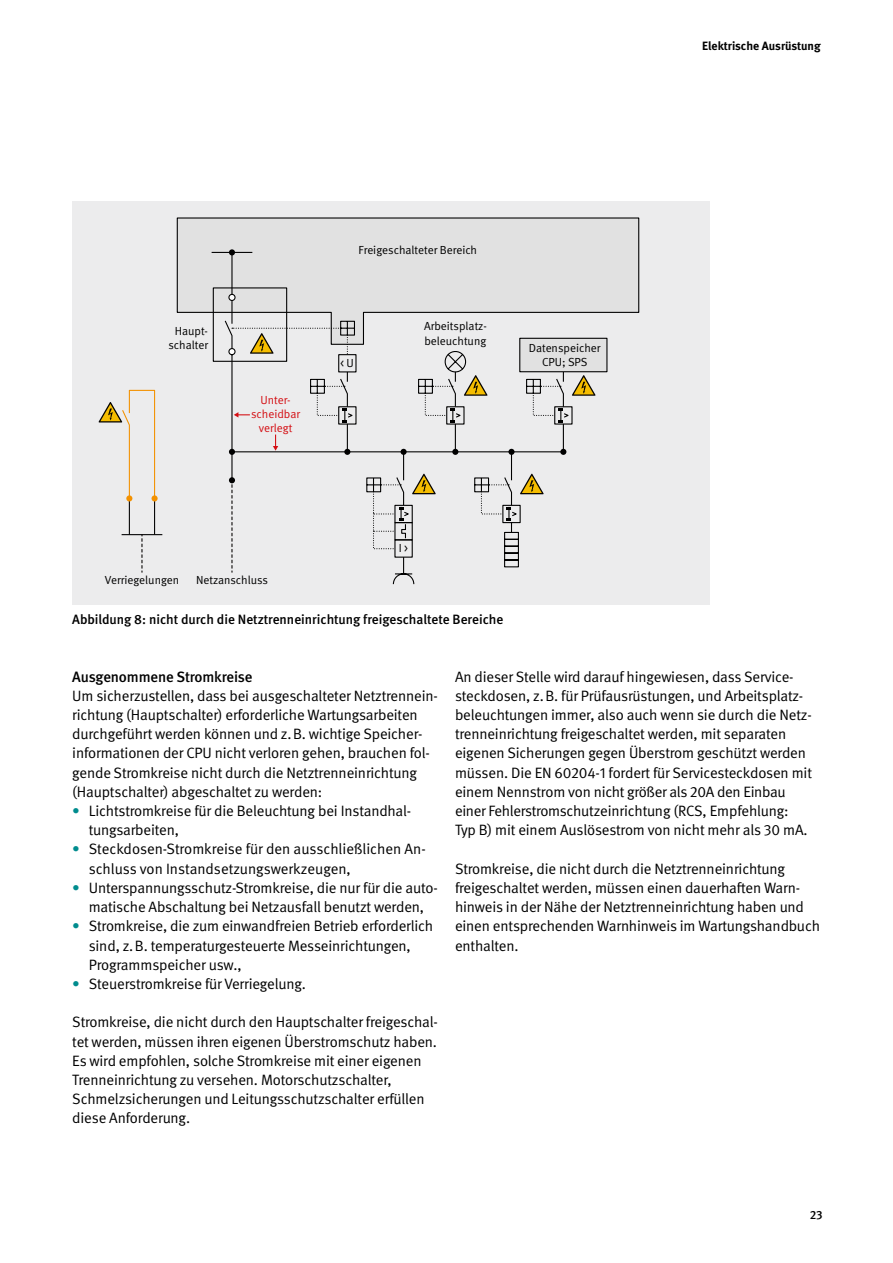
<style>
.page{position:relative;width:893px;height:1263px;background:#fff}
.page>*{position:absolute;margin:0;border:0;box-sizing:border-box;transform-origin:0 0}
.t1{font:15px/19.2px "DGUV Meta";letter-spacing:-.01em;color:#000}
.t2{font:500 15px "DGUV Meta";letter-spacing:-.01em;color:#000}
.t3{font:500 13.5px "DGUV Meta";color:#000}
.t4{font:700 12px "DGUV Meta";color:#000}
.t5{font:500 12px "DGUV Meta";color:#000}
.t6{font:11.7px/14.1px "DGUV Meta";color:#000;text-align:center}
.t7{font:11.7px/14.1px "DGUV Meta";color:#d40f14;text-align:center}
.s1{color:#008c8e}
</style>
<div class="page">
<div style="left:72px;top:202px;width:638px;height:403px;background:#ececed"></div>
<svg style="left:176px;top:217px;width:464px;height:128px"></svg>
<div style="left:520px;top:338px;width:87px;height:34px;background:#e1e1e1"></div>
<div style="left:519px;top:338px;width:88px;height:34px;border:1px solid #000"></div>
<hr style="left:212px;top:252px;width:40px;height:1px;background:#000">
<hr style="left:231px;top:252px;width:2px;height:46px;background:#000">
<svg style="left:229px;top:249px;width:6px;height:6px"></svg>
<svg style="left:99px;top:287px;width:496px;height:298px"></svg>
<p class="t6" style="left:168px;top:324px;width:41px">Haupt&shy;schalter</p>
<p class="t7" style="left:251px;top:393px;width:51px">Unter&shy;scheidbar verlegt</p>
<p class="t6" style="left:359px;top:243px;width:120px">Freigeschalteter Bereich</p>
<p class="t6" style="left:340px;top:356px;width:15px">&lt; U</p>
<p class="t6" style="left:424px;top:320px;width:64px;text-align:left">Arbeitsplatz&shy;beleuchtung</p>
<p class="t6" style="left:529px;top:341px;width:73px">Datenspeicher<br>CPU; SPS</p>
<p class="t6" style="left:399px;top:541px;width:11px">I &gt;</p>
<p class="t6" style="left:196px;top:573px;width:74px">Netzanschluss</p>
<p class="t6" style="left:105px;top:573px;width:76px">Verriegelungen</p>
<p class="t3" style="left:72px;top:611px;width:433px">Abbildung 8: nicht durch die Netztrenneinrichtung freigeschaltete Bereiche</p>
<p class="t4" style="left:702px;top:39px;width:120px">Elektrische Ausrüstung</p>
<p class="t2" style="left:72px;top:668px;width:182px">Ausgenommene Stromkreise</p>
<p class="t1" style="left:72px;top:686px;width:367px">Um sicherzustellen, dass bei ausgeschalteter Netztrennein&shy;richtung (Hauptschalter) erforderliche Wartungsarbeiten durchgeführt werden können und z.B. wichtige Speicher&shy;informationen der CPU nicht verloren gehen, brauchen fol&shy;gende Stromkreise nicht durch die Netztrenneinrichtung (Hauptschalter) abgeschaltet zu werden:</p>
<p class="t1" style="left:89px;top:802px;width:324px;text-indent:-16px"><span class="s1">•</span> Lichtstromkreise für die Beleuchtung bei Instandhal&shy;tungsarbeiten,</p>
<p class="t1" style="left:89px;top:840px;width:338px;text-indent:-16px"><span class="s1">•</span> Steckdosen-Stromkreise für den ausschließlichen An&shy;schluss von Instandsetzungswerkzeugen,</p>
<p class="t1" style="left:72px;top:878px;width:367px;text-align:center"><span class="s1">•</span> Unterspannungsschutz-Stromkreise, die nur für die auto&shy;matische Abschaltung bei Netzausfall benutzt werden,</p>
<p class="t1" style="left:89px;top:917px;width:346px;text-indent:-16px"><span class="s1">•</span> Stromkreise, die zum einwandfreien Betrieb erforderlich sind, z.B. temperaturgesteuerte Messeinrichtungen,<br>Programmspeicher usw.,</p>
<p class="t1" style="left:72px;top:974px;width:235px"><span class="s1">•</span> Steuerstromkreise für Verriegelung.</p>
<p class="t1" style="left:72px;top:1013px;width:367px">Stromkreise, die nicht durch den Hauptschalter freigeschal&shy;tet werden, müssen ihren eigenen Überstromschutz haben.<br>Es wird empfohlen, solche Stromkreise mit einer eigenen Trenneinrichtung zu versehen. Motorschutzschalter, Schmelzsicherungen und Leitungsschutzschalter erfüllen diese Anforderung.</p>
<p class="t1" style="left:455px;top:667px;width:359px">An dieser Stelle wird darauf hingewiesen, dass Service&shy;steckdosen, z.B. für Prüfausrüstungen, und Arbeitsplatz&shy;beleuchtungen immer, also auch wenn sie durch die Netz&shy;trenneinrichtung freigeschaltet werden, mit separaten eigenen Sicherungen gegen Überstrom geschützt werden müssen. Die EN 60204-1 fordert für Servicesteckdosen mit einem Nennstrom von nicht größer als 20A den Einbau einer Fehlerstromschutzeinrichtung (RCS, Empfehlung:<br>Typ B) mit einem Auslösestrom von nicht mehr als 30 mA.</p>
<p class="t1" style="left:455px;top:859px;width:367px">Stromkreise, die nicht durch die Netztrenneinrichtung freigeschaltet werden, müssen einen dauerhaften Warn&shy;hinweis in der Nähe der Netztrenneinrichtung haben und einen entsprechenden Warnhinweis im Wartungshandbuch enthalten.</p>
<p class="t5" style="left:810px;top:1208px;width:15px">23</p>
</div>
